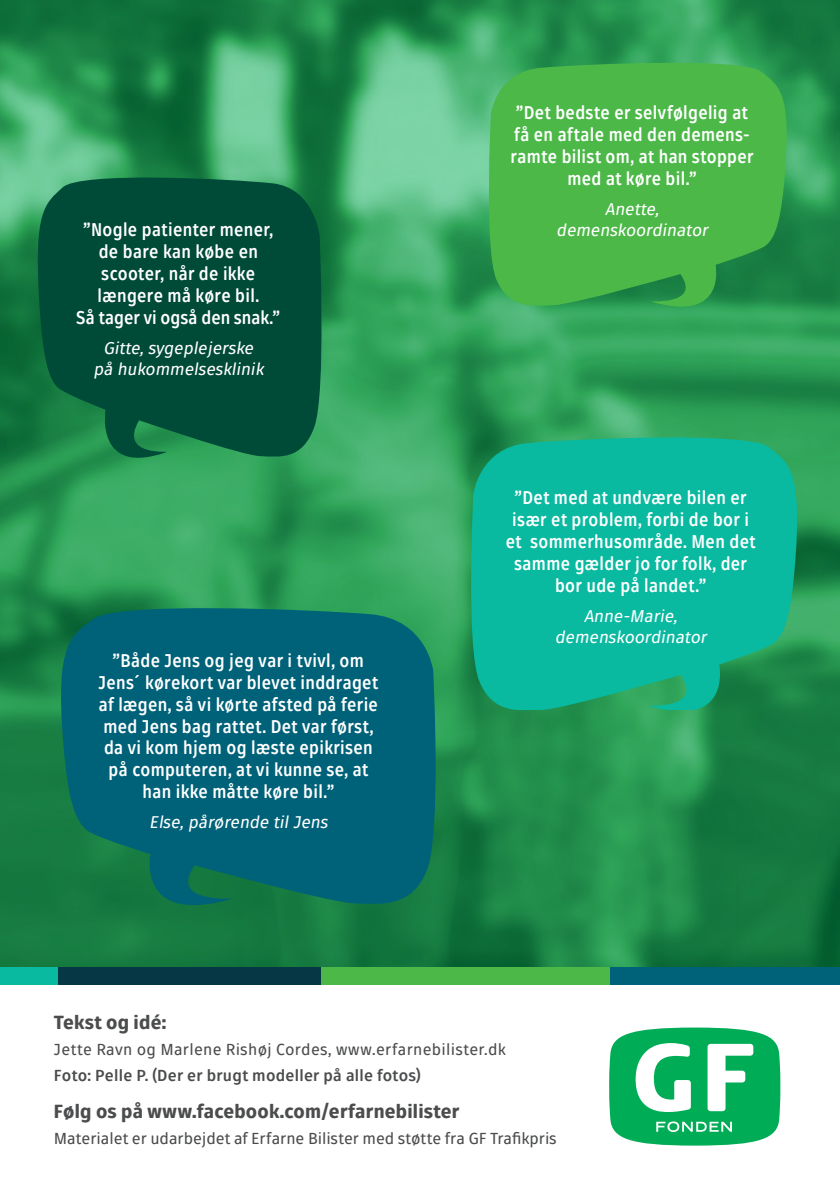
<style>
.page{position:relative;width:840px;height:1191px;background:#fff}
.page>*{position:absolute;margin:0;border:0;box-sizing:border-box;transform-origin:0 0}
.t1{font:800 19px "Fuse V.2 Display";letter-spacing:.01em;color:#4b4c4d}
.t2{font:700 18.4px/21.8px "Fuse V.2 Display";letter-spacing:.02em;color:#fff;text-align:center;scale:.9 1}
.t3{font:italic 17px/21px "Fuse V.2 Display";color:#fff;text-align:center}
.t4{font:16px/26px "Fuse V.2 Display";letter-spacing:.01em;color:#4b4c4d}
.s1{font-weight:700}
</style>
<div class="page">
<img style="left:0;top:0;width:839px;height:967px">
<div style="left:0;top:967px;width:86px;height:17px;background:#09b9a0"></div>
<div style="left:312px;top:967px;width:314px;height:17px;background:#4cb848"></div>
<div style="left:609px;top:967px;width:230px;height:17px;background:#006279"></div>
<div style="left:58px;top:967px;width:262px;height:17px;background:#063745"></div>
<svg style="left:609px;top:1027px;width:171px;height:118px"></svg>
<svg style="left:61px;top:601px;width:380px;height:325px;background:#05686d"></svg>
<svg style="left:465px;top:431px;width:331px;height:278px;background:#0db393"></svg>
<svg style="left:33px;top:171px;width:293px;height:306px;background:#0a5b3e"></svg>
<svg style="left:483px;top:57px;width:303px;height:267px;background:#45b14b"></svg>
<p class="t2" style="left:77px;top:219px;width:227px">”Nogle patienter mener, de bare kan købe en scooter, når de ikke længere må køre bil.<br>Så tager vi også den snak.”</p>
<p class="t3" style="left:103px;top:338px;width:151px">Gitte, sygeplejerske</p>
<p class="t3" style="left:93px;top:359px;width:171px">på hukommelsesklinik</p>
<p class="t2" style="left:99px;top:650px;width:312px">”Både Jens og jeg var i tvivl, om<br>Jens´ kørekort var blevet inddraget af lægen, så vi kørte afsted på ferie med Jens bag rattet. Det var først, da vi kom hjem og læste epikrisen på computeren, at vi kunne se, at han ikke måtte køre bil.”</p>
<p class="t3" style="left:149px;top:812px;width:180px">Else, pårørende til Jens</p>
<p class="t2" style="left:510px;top:102px;width:271px">”Det bedste er selvfølgelig at få en aftale med den demens&shy;ramte bilist om, at han stopper med at køre bil.”</p>
<p class="t3" style="left:556px;top:198px;width:153px">Anette, demenskoordinator</p>
<p class="t2" style="left:505px;top:487px;width:279px">”Det med at undvære bilen er især et problem, forbi de bor i et sommerhusområde. Men det samme gælder jo for folk, der bor ude på landet.”</p>
<p class="t3" style="left:583px;top:605px;width:95px">Anne-Marie,</p>
<p class="t3" style="left:554px;top:626px;width:153px">demenskoordinator</p>
<p class="t1" style="left:54px;top:1010px;width:114px">Tekst og idé:</p>
<p class="t4" style="left:54px;top:1036px;width:453px">Jette Ravn og Marlene Rishøj Cordes, www.erfarnebilister.dk<br><span class="s1">Foto: Pelle P. (Der er brugt modeller på alle fotos)</span></p>
<p class="t1" style="left:54px;top:1099px;width:406px">Følg os på www.facebook.com/erfarnebilister</p>
<p class="t4" style="left:54px;top:1126px;width:504px">Materialet er udarbejdet af Erfarne Bilister med støtte fra GF Trafikpris</p>
</div>
